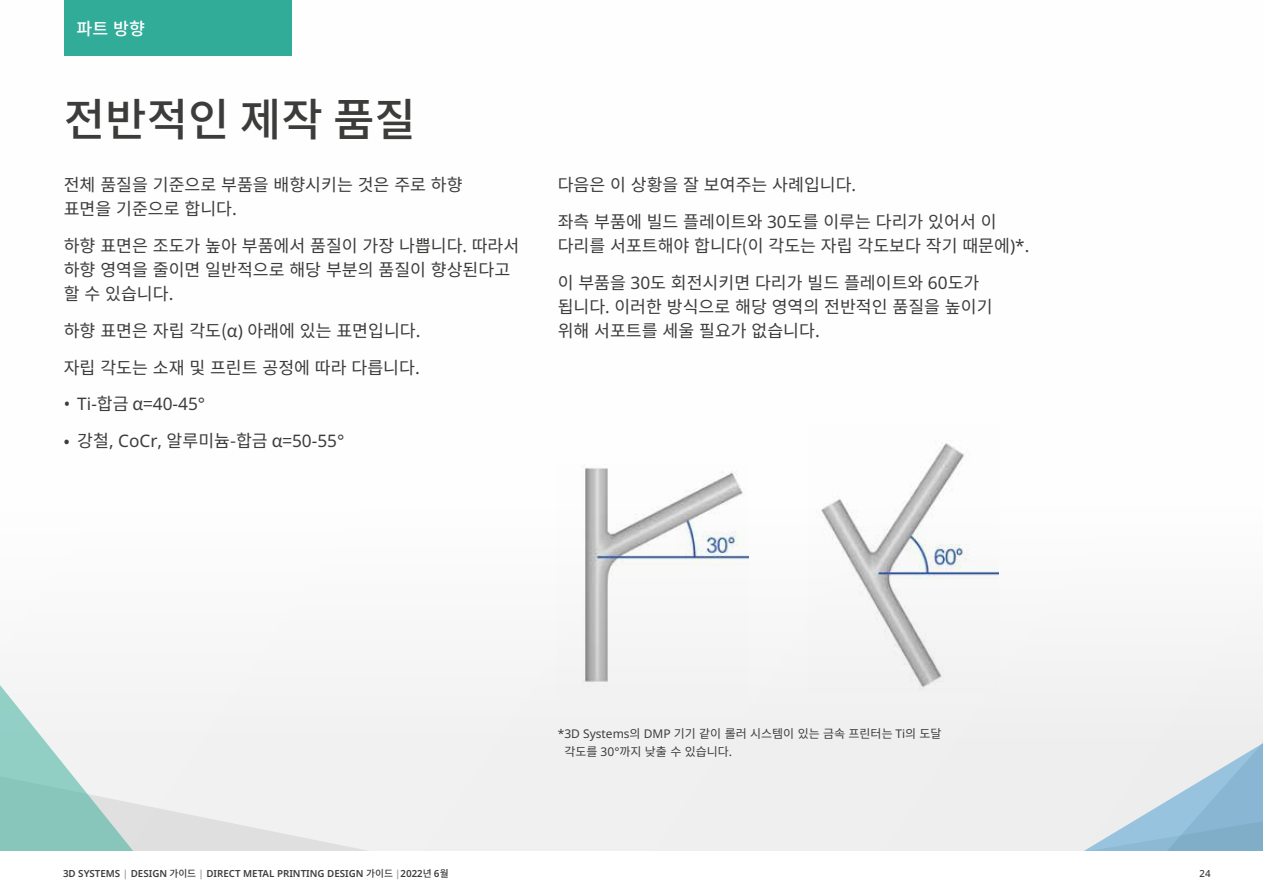
<style>
.page{position:relative;width:1263px;height:893px;background:#fff}
.page>*{position:absolute;margin:0;border:0;box-sizing:border-box;transform-origin:0 0}
.t1{font:500 45px "Noto Sans CJ Kkr";color:#3c3c3b}
.t2{font:17.25px/24px "Noto Sans CJ Kkr";color:#3c3c3b}
.t3{font:17.25px "Noto Sans";color:#3c3c3b}
.t4{font:500 17.25px "Noto Sans CJ Kkr";color:#fff}
.t5{font:12px/18px "Noto Sans CJ Kkr";color:#3c3c3b}
.t6{font:600 9.75px "Noto Sans";color:#3c3c3b}
.t7{font:500 9.75px "Noto Sans";color:#3c3c3b}
.s1{font-family:"Noto Sans"}
.s2{font-family:"Noto Sans CJ Kkr"}
.s3{color:#9d9d9c}
.s4{font-family:"Noto Sans CJ Kkr";font-weight:500}
</style>
<div class="page">
<div style="left:216px;top:745px;width:374px;height:105px;background:#f1f1f1"></div>
<svg style="left:44px;top:693px;width:172px;height:157px;fill:#f2f2f2"></svg>
<svg style="left:0;top:685px;width:44px;height:165px"></svg>
<div style="left:821px;top:571px;width:187px;height:279px;background:#efefef"></div>
<svg style="left:1008px;top:636px;width:255px;height:214px;fill:#eee"></svg>
<div style="left:65px;top:0;width:227px;height:55px;background:#31ac99"></div>
<img style="left:558px;top:464px;width:190px;height:235px">
<img style="left:808px;top:443px;width:190px;height:249px">
<p class="t4" style="left:77px;top:19px;width:70px">파트 방향</p>
<h1 class="t1" style="left:64px;top:95px;width:354px">전반적인 제작 품질</h1>
<p class="t2" style="left:64px;top:173px;width:400px">전체 품질을 기준으로 부품을 배향시키는 것은 주로 하향 표면을 기준으로 합니다.</p>
<p class="t2" style="left:64px;top:234px;width:457px">하향 표면은 조도가 높아 부품에서 품질이 가장 나쁩니다<span class="s1">.</span> 따라서 하향 영역을 줄이면 일반적으로 해당 부분의 품질이 향상된다고 할 수 있습니다.</p>
<p class="t2" style="left:64px;top:312px;width:358px;line-height:36.8px">하향 표면은 자립 각도(α<span class="s1">)</span> 아래에 있는 표면입니다. 자립 각도는 소재 및 프린트 공정에 따라 다릅니다.</p>
<p class="t3" style="left:64px;top:392px;width:143px">• Ti-<span class="s2">합금 α=</span>40-45°</p>
<p class="t2" style="left:64px;top:429px;width:282px">• 강철<span class="s1">, CoCr,</span> 알루미늄-합금 α=<span class="s1">50-55°</span></p>
<p class="t2" style="left:558px;top:167px;width:440px;line-height:36.8px">다음은 이 상황을 잘 보여주는 사례입니다<span class="s1">.<br></span>좌측 부품에 빌드 플레이트와 <span class="s1">30</span>도를 이루는 다리가 있어서 이</p>
<p class="t2" style="left:558px;top:228px;width:473px;line-height:36.8px">다리를 서포트해야 합니다(이 각도는 자립 각도보다 작기 때문에<span class="s1">)*. </span>이 부품을 <span class="s1">30</span>도 회전시키면 다리가 빌드 플레이트와 <span class="s1">60</span>도가</p>
<p class="t2" style="left:558px;top:295px;width:436px">됩니다<span class="s1">.</span> 이러한 방식으로 해당 영역의 전반적인 품질을 높이기 위해 서포트를 세울 필요가 없습니다.</p>
<p class="t5" style="left:564px;top:725px;width:379px;text-indent:-7px"><span class="s1">*3D Systems</span>의 <span class="s1">DMP</span> 기기 같이 롤러 시스템이 있는 금속 프린터는 <span class="s1">Ti</span>의 도달 각도를 <span class="s1">30°</span>까지 낮출 수 있습니다.</p>
<p class="t6" style="left:63px;top:866px;width:387px">3D SYSTEMS <span class="s3">|</span> DESIGN <span class="s4">가이드</span> <span class="s3">|</span> DIRECT METAL PRINTING DESIGN <span class="s4">가이드</span> <span class="s3">|</span>2022<span class="s4">년</span> 6<span class="s4">월</span></p>
<p class="t7" style="left:1199px;top:867px;width:13px">24</p>
</div>
